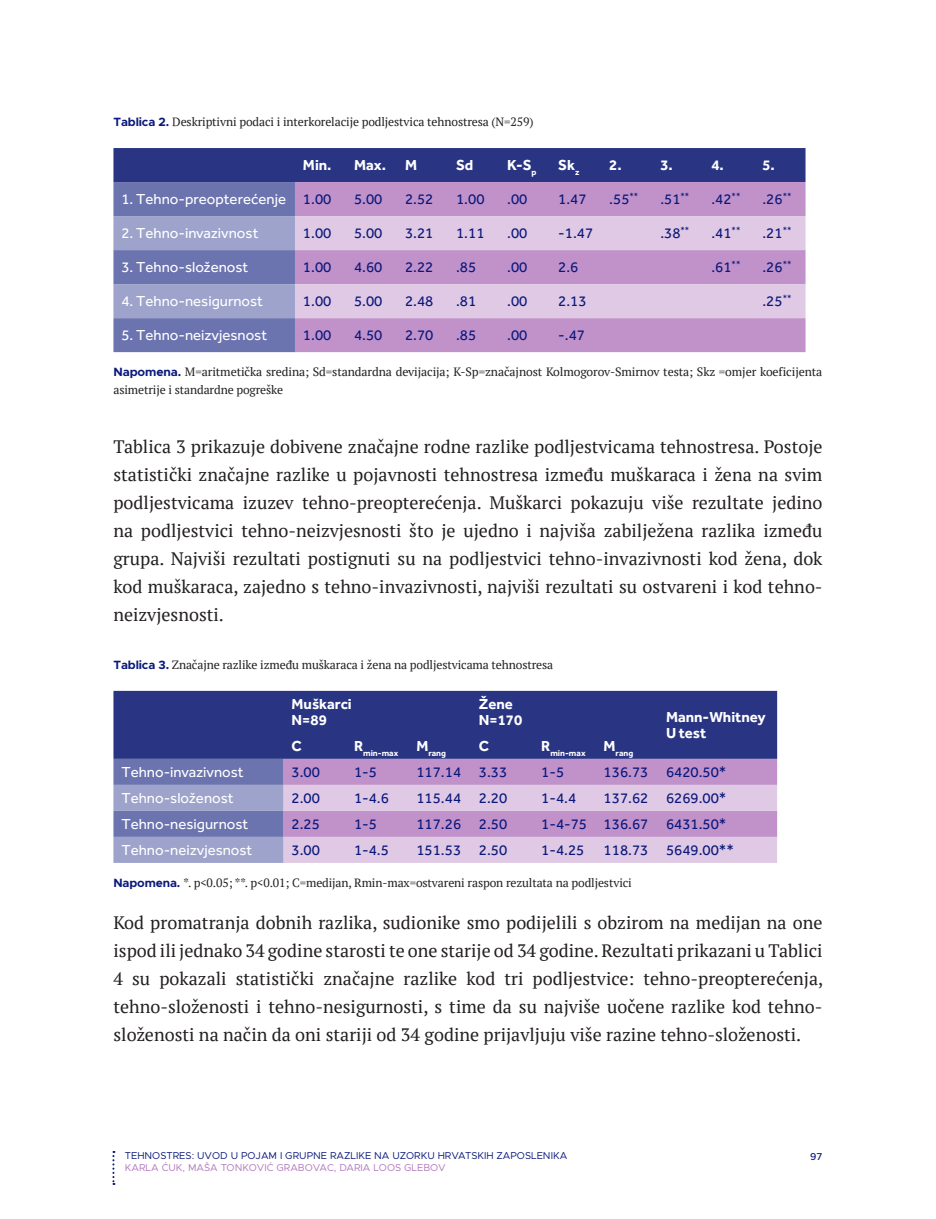
<style>
.page{position:relative;width:936px;height:1219px;background:#fff}
.page>*{position:absolute;margin:0;border:0;box-sizing:border-box;transform-origin:0 0}
.text_body{font:18px/28px "PT Serif";color:#231f20;text-align:justify}
.tab_bleu_text{font:15px "Effra";color:#0a187b}
.tablica_effra_8pt{font:15px "Effra";color:#fff}
.tablica_effra_8pt-2{font:700 15px/16px "Effra";color:#fff}
.potpis_slika_graf{font:12px/18px "PT Serif";letter-spacing:-.01em;color:#231f20}
.t1{font:10px "Metropolis";color:#0a187b}
.t2{font:10px "Metropolis";color:#b277bd}
.t3{font:500 10px "Metropolis";color:#0a187b}
.tablica_effra_8pt-3{font:700 8.8px "Effra";color:#fff}
.s1{font-family:"Metropolis";font-weight:700;color:#0a187b}
</style>
<div class="page">
<svg style="left:113px;top:148px;width:692px;height:204px;background:#8276b2"></svg>
<svg style="left:295px;top:216px;width:510px;height:102px;background:#d5b6db"></svg>
<svg style="left:113px;top:691px;width:664px;height:172px;background:#8379b2"></svg>
<svg style="left:112px;top:1151px;width:2px;height:34px"></svg>
<p class="potpis_slika_graf" style="left:113px;top:112px;width:421px"><span class="s1">Tablica 2.</span> Deskriptivni podaci i interkorelacije podljestvica tehnostresa (N=259)</p>
<p class="tablica_effra_8pt-2" style="left:303px;top:157px;width:30px">Min.</p>
<p class="tablica_effra_8pt-2" style="left:354px;top:157px;width:33px">Max.</p>
<p class="tablica_effra_8pt-2" style="left:405px;top:157px;width:14px">M</p>
<p class="tablica_effra_8pt-2" style="left:456px;top:157px;width:19px">Sd</p>
<p class="tablica_effra_8pt-2" style="left:507px;top:157px;width:31px">K-S<sub>p</sub></p>
<p class="tablica_effra_8pt-2" style="left:558px;top:157px;width:23px">Sk<sub>z</sub></p>
<p class="tablica_effra_8pt-2" style="left:609px;top:157px;width:14px">2.</p>
<p class="tablica_effra_8pt-2" style="left:660px;top:157px;width:14px">3.</p>
<p class="tablica_effra_8pt-2" style="left:711px;top:157px;width:14px">4.</p>
<p class="tablica_effra_8pt-2" style="left:762px;top:157px;width:14px">5.</p>
<p class="tablica_effra_8pt" style="left:121px;top:190px;width:166px">1. Tehno-preopterećenje</p>
<p class="tab_bleu_text" style="left:303px;top:190px;width:30px">1.00</p>
<p class="tab_bleu_text" style="left:354px;top:190px;width:30px">5.00</p>
<p class="tab_bleu_text" style="left:405px;top:190px;width:30px">2.52</p>
<p class="tab_bleu_text" style="left:456px;top:190px;width:30px">1.00</p>
<p class="tab_bleu_text" style="left:507px;top:190px;width:22px">.00</p>
<p class="tab_bleu_text" style="left:558px;top:190px;width:30px">1.47</p>
<p class="tab_bleu_text" style="left:609px;top:190px;width:30px">.55<sup>**</sup></p>
<p class="tab_bleu_text" style="left:660px;top:190px;width:30px">.51<sup>**</sup></p>
<p class="tab_bleu_text" style="left:711px;top:190px;width:30px">.42<sup>**</sup></p>
<p class="tab_bleu_text" style="left:762px;top:190px;width:30px">.26<sup>**</sup></p>
<p class="tablica_effra_8pt" style="left:121px;top:224px;width:138px">2. Tehno-invazivnost</p>
<p class="tab_bleu_text" style="left:303px;top:224px;width:30px">1.00</p>
<p class="tab_bleu_text" style="left:354px;top:224px;width:30px">5.00</p>
<p class="tab_bleu_text" style="left:405px;top:224px;width:30px">3.21</p>
<p class="tab_bleu_text" style="left:456px;top:224px;width:30px">1.11</p>
<p class="tab_bleu_text" style="left:507px;top:224px;width:22px">.00</p>
<p class="tab_bleu_text" style="left:558px;top:224px;width:36px">-1.47</p>
<p class="tab_bleu_text" style="left:660px;top:224px;width:30px">.38<sup>**</sup></p>
<p class="tab_bleu_text" style="left:711px;top:224px;width:30px">.41<sup>**</sup></p>
<p class="tab_bleu_text" style="left:762px;top:224px;width:30px">.21<sup>**</sup></p>
<p class="tablica_effra_8pt" style="left:121px;top:258px;width:128px">3. Tehno-složenost</p>
<p class="tab_bleu_text" style="left:303px;top:258px;width:30px">1.00</p>
<p class="tab_bleu_text" style="left:354px;top:258px;width:30px">4.60</p>
<p class="tab_bleu_text" style="left:405px;top:258px;width:30px">2.22</p>
<p class="tab_bleu_text" style="left:456px;top:258px;width:22px">.85</p>
<p class="tab_bleu_text" style="left:507px;top:258px;width:22px">.00</p>
<p class="tab_bleu_text" style="left:558px;top:258px;width:22px">2.6</p>
<p class="tab_bleu_text" style="left:711px;top:258px;width:30px">.61<sup>**</sup></p>
<p class="tab_bleu_text" style="left:762px;top:258px;width:30px">.26<sup>**</sup></p>
<p class="tablica_effra_8pt" style="left:121px;top:292px;width:143px">4. Tehno-nesigurnost</p>
<p class="tab_bleu_text" style="left:303px;top:292px;width:30px">1.00</p>
<p class="tab_bleu_text" style="left:354px;top:292px;width:30px">5.00</p>
<p class="tab_bleu_text" style="left:405px;top:292px;width:30px">2.48</p>
<p class="tab_bleu_text" style="left:456px;top:292px;width:22px">.81</p>
<p class="tab_bleu_text" style="left:507px;top:292px;width:22px">.00</p>
<p class="tab_bleu_text" style="left:558px;top:292px;width:30px">2.13</p>
<p class="tab_bleu_text" style="left:762px;top:292px;width:30px">.25<sup>**</sup></p>
<p class="tablica_effra_8pt" style="left:121px;top:326px;width:147px">5. Tehno-neizvjesnost</p>
<p class="tab_bleu_text" style="left:303px;top:326px;width:30px">1.00</p>
<p class="tab_bleu_text" style="left:354px;top:326px;width:30px">4.50</p>
<p class="tab_bleu_text" style="left:405px;top:326px;width:30px">2.70</p>
<p class="tab_bleu_text" style="left:456px;top:326px;width:22px">.85</p>
<p class="tab_bleu_text" style="left:507px;top:326px;width:22px">.00</p>
<p class="tab_bleu_text" style="left:558px;top:326px;width:28px">-.47</p>
<p class="potpis_slika_graf" style="left:113px;top:363px;width:710px"><span class="s1">Napomena.</span> M=aritmetička sredina; Sd=standardna devijacija; K-Sp=značajnost Kolmogorov-Smirnov testa; Skz =omjer koeficijenta asimetrije i standardne pogreške</p>
<p class="text_body" style="left:113px;top:432px;width:710px">Tablica 3 prikazuje dobivene značajne rodne razlike podljestvicama tehnostresa. Postoje statistički značajne razlike u pojavnosti tehnostresa između muškaraca i žena na svim podljestvicama izuzev tehno-preopterećenja. Muškarci pokazuju više rezultate jedino na podljestvici tehno-neizvjesnosti što je ujedno i najviša zabilježena razlika između grupa. Najviši rezultati postignuti su na podljestvici tehno-invazivnosti kod žena, dok kod muškaraca, zajedno s tehno-invazivnosti, najviši rezultati su ostvareni i kod tehno&shy;neizvjesnosti.</p>
<p class="potpis_slika_graf" style="left:113px;top:655px;width:441px"><span class="s1">Tablica 3.</span> Značajne razlike između muškaraca i žena na podljestvicama tehnostresa</p>
<p class="tablica_effra_8pt-2" style="left:291px;top:695px;width:62px">Muškarci</p>
<p class="tablica_effra_8pt-2" style="left:291px;top:711px;width:37px">N=89</p>
<p class="tablica_effra_8pt-2" style="left:479px;top:695px;width:36px">Žene</p>
<p class="tablica_effra_8pt-2" style="left:479px;top:711px;width:45px">N=170</p>
<p class="tablica_effra_8pt-2" style="left:666px;top:708px;width:101px">Mann-Whitney<br>U test</p>
<p class="tablica_effra_8pt-2" style="left:291px;top:737px;width:12px">C</p>
<p class="tablica_effra_8pt-3" style="left:354px;top:748px;width:46px"><sup>R</sup>min-max</p>
<p class="tablica_effra_8pt-3" style="left:416px;top:748px;width:31px"><sup>M</sup>rang</p>
<p class="tablica_effra_8pt-2" style="left:479px;top:737px;width:12px">C</p>
<p class="tablica_effra_8pt-3" style="left:541px;top:748px;width:46px"><sup>R</sup>min-max</p>
<p class="tablica_effra_8pt-3" style="left:603px;top:748px;width:31px"><sup>M</sup>rang</p>
<p class="tablica_effra_8pt" style="left:121px;top:763px;width:124px">Tehno-invazivnost</p>
<p class="tab_bleu_text" style="left:291px;top:763px;width:30px">3.00</p>
<p class="tab_bleu_text" style="left:354px;top:763px;width:24px">1-5</p>
<p class="tab_bleu_text" style="left:416px;top:763px;width:46px">117.14</p>
<p class="tab_bleu_text" style="left:479px;top:763px;width:30px">3.33</p>
<p class="tab_bleu_text" style="left:541px;top:763px;width:24px">1-5</p>
<p class="tab_bleu_text" style="left:603px;top:763px;width:46px">136.73</p>
<p class="tab_bleu_text" style="left:666px;top:763px;width:62px">6420.50*</p>
<p class="tablica_effra_8pt" style="left:121px;top:789px;width:114px">Tehno-složenost</p>
<p class="tab_bleu_text" style="left:291px;top:789px;width:30px">2.00</p>
<p class="tab_bleu_text" style="left:354px;top:789px;width:36px">1-4.6</p>
<p class="tab_bleu_text" style="left:416px;top:789px;width:46px">115.44</p>
<p class="tab_bleu_text" style="left:479px;top:789px;width:30px">2.20</p>
<p class="tab_bleu_text" style="left:541px;top:789px;width:36px">1-4.4</p>
<p class="tab_bleu_text" style="left:603px;top:789px;width:46px">137.62</p>
<p class="tab_bleu_text" style="left:666px;top:789px;width:62px">6269.00*</p>
<p class="tablica_effra_8pt" style="left:121px;top:815px;width:128px">Tehno-nesigurnost</p>
<p class="tab_bleu_text" style="left:291px;top:815px;width:30px">2.25</p>
<p class="tab_bleu_text" style="left:354px;top:815px;width:24px">1-5</p>
<p class="tab_bleu_text" style="left:416px;top:815px;width:46px">117.26</p>
<p class="tab_bleu_text" style="left:479px;top:815px;width:30px">2.50</p>
<p class="tab_bleu_text" style="left:541px;top:815px;width:47px">1-4-75</p>
<p class="tab_bleu_text" style="left:603px;top:815px;width:46px">136.67</p>
<p class="tab_bleu_text" style="left:666px;top:815px;width:62px">6431.50*</p>
<p class="tablica_effra_8pt" style="left:121px;top:841px;width:132px">Tehno-neizvjesnost</p>
<p class="tab_bleu_text" style="left:291px;top:841px;width:30px">3.00</p>
<p class="tab_bleu_text" style="left:354px;top:841px;width:36px">1-4.5</p>
<p class="tab_bleu_text" style="left:416px;top:841px;width:46px">151.53</p>
<p class="tab_bleu_text" style="left:479px;top:841px;width:30px">2.50</p>
<p class="tab_bleu_text" style="left:541px;top:841px;width:45px">1-4.25</p>
<p class="tab_bleu_text" style="left:603px;top:841px;width:46px">118.73</p>
<p class="tab_bleu_text" style="left:666px;top:841px;width:69px">5649.00**</p>
<p class="potpis_slika_graf" style="left:113px;top:874px;width:520px"><span class="s1">Napomena.</span> *. p&lt;0.05; **. p&lt;0.01; C=medijan, Rmin-max=ostvareni raspon rezultata na podljestvici</p>
<p class="text_body" style="left:113px;top:909px;width:711px">Kod promatranja dobnih razlika, sudionike smo podijelili s obzirom na medijan na one ispod ili jednako 34 godine starosti te one starije od 34 godine. Rezultati prikazani u Tablici 4 su pokazali statistički značajne razlike kod tri podljestvice: tehno-preopterećenja, tehno-složenosti i tehno-nesigurnosti, s time da su najviše uočene razlike kod tehno&shy;složenosti na način da oni stariji od 34 godine prijavljuju više razine tehno-složenosti.</p>
<p class="t1" style="left:125px;top:1149px;width:444px">TEHNOSTRES: UVOD U POJAM I GRUPNE RAZLIKE NA UZORKU HRVATSKIH ZAPOSLENIKA</p>
<p class="t3" style="left:810px;top:1150px;width:14px">97</p>
<p class="t2" style="left:125px;top:1161px;width:322px">KARLA ĆUK, MAŠA TONKOVIĆ GRABOVAC, DARIA LOOS GLEBOV</p>
</div>
